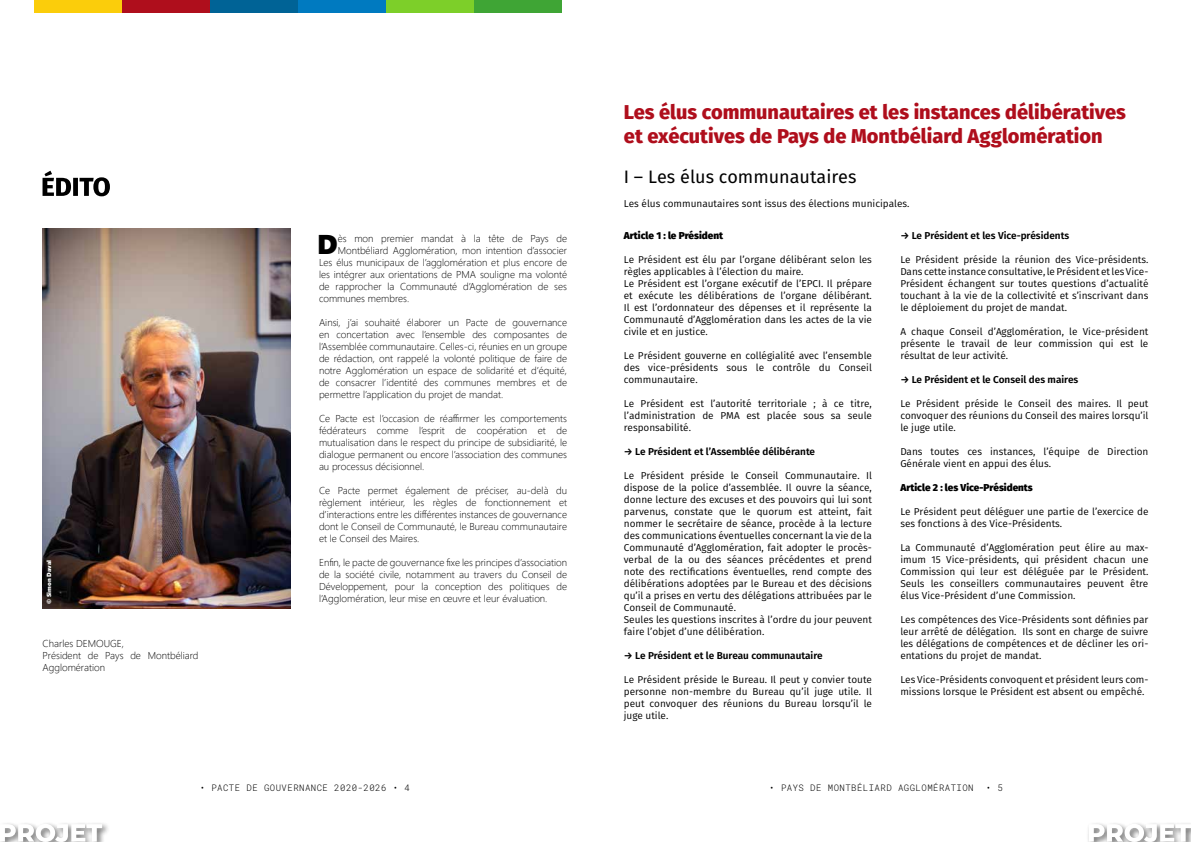
<style>
.page{position:relative;width:1191px;height:842px;background:#fff}
.page>*{position:absolute;margin:0;border:0;box-sizing:border-box;transform-origin:0 0}
.t1{font:27.1px "Segoe UI Black";color:#000}
.t2{font:800 20px/24px "Fira Sans";color:#af0e1c}
.t3{font:18px "Fira Sans";color:#000}
.t4{font:10px/12px "Fira Sans";color:#000;text-align:justify}
.t5{font:300 10px/12px "Segoe UI";color:#000;text-align:justify}
.t6{font:600 10px "Fira Sans";color:#000}
.t7{font:800 10px "Fira Sans";color:#000}
.t8{font:300 9px "Roboto Mono";letter-spacing:.05em;color:#000}
.t9{font:6px "Segoe UI Black";color:#fff}
</style>
<div class="page">
<div style="left:34px;top:0;width:88px;height:13px;background:#fbcd0b"></div>
<div style="left:122px;top:0;width:88px;height:13px;background:#af0e1c"></div>
<div style="left:210px;top:0;width:88px;height:13px;background:#006396"></div>
<div style="left:298px;top:0;width:88px;height:13px;background:#007ac0"></div>
<div style="left:386px;top:0;width:87px;height:13px;background:#7dcf29"></div>
<div style="left:473px;top:0;width:88px;height:13px;background:#3fa535"></div>
<div style="left:0;top:821px;width:110px;height:21px;background:#000;opacity:.75"></div>
<svg style="left:0;top:824px;width:102px;height:18px"></svg>
<div style="left:1086px;top:821px;width:105px;height:21px;background:#fafafa"></div>
<svg style="left:1088px;top:824px;width:103px;height:18px"></svg>
<img style="left:43px;top:228px;width:248px;height:380px">
<svg style="left:43px;top:171px;width:67px;height:25px"></svg>
<h2 class="t2" style="left:624px;top:99px;width:503px">Les élus communautaires et les instances délibératives et exécutives de Pays de Montbéliard Agglomération</h2>
<p class="t9" style="left:45px;top:604px;width:45px;rotate:-90deg">© Simon Daval</p>
<p class="t5" style="left:43px;top:637px;width:157px;text-align:left">Charles DEMOUGE,<br>Président de Pays de Montbéliard<br>Agglomération</p>
<h1 class="t1" style="left:317px;top:225px;width:22px">D</h1>
<p class="t5" style="left:338px;top:231px;width:231px">ès mon premier mandat à la tête de Pays de</p>
<p class="t5" style="left:338px;top:243px;width:231px">Montbéliard Agglomération, mon intention d’associer</p>
<p class="t5" style="left:319px;top:255px;width:250px">Les élus municipaux de l’agglomération et plus encore de</p>
<p class="t5" style="left:319px;top:267px;width:250px">les intégrer aux orientations de PMA souligne ma volonté</p>
<p class="t5" style="left:319px;top:279px;width:250px">de rapprocher la Communauté d’Agglomération de ses</p>
<p class="t5" style="left:319px;top:291px;width:92px">communes membres.</p>
<p class="t5" style="left:319px;top:315px;width:250px">Ainsi, j’ai souhaité élaborer un Pacte de gouvernance en concertation avec l’ensemble des composantes de l’Assemblée communautaire. Celles-ci, réunies en un groupe de rédaction, ont rappelé la volonté politique de faire de notre Agglomération un espace de solidarité et d’équité, de consacrer l’identité des communes membres et de permettre l’application du projet de mandat.</p>
<p class="t5" style="left:319px;top:411px;width:250px">Ce Pacte est l’occasion de réaffirmer les comportements fédérateurs comme l’esprit de coopération et de mutualisation dans le respect du principe de subsidiarité, le dialogue permanent ou encore l’association des communes au processus décisionnel.</p>
<p class="t5" style="left:319px;top:483px;width:250px">Ce Pacte permet également de préciser, au-delà du règlement intérieur, les règles de fonctionnement et d’interactions entre les différentes instances de gouvernance dont le Conseil de Communauté, le Bureau communautaire et le Conseil des Maires.</p>
<p class="t5" style="left:319px;top:555px;width:250px">Enfin, le pacte de gouvernance fixe les principes d’association de la société civile, notamment au travers du Conseil de Développement, pour la conception des politiques de</p>
<p class="t5" style="left:319px;top:591px;width:230px">l’Agglomération, leur mise en œuvre et leur évaluation.</p>
<h3 class="t3" style="left:624px;top:164px;width:234px">I – Les élus communautaires</h3>
<p class="t4" style="left:624px;top:198px;width:287px">Les élus communautaires sont issus des élections municipales.</p>
<p class="t7" style="left:624px;top:226px;width:101px">Article 1 : le Président</p>
<p class="t4" style="left:624px;top:253px;width:250px;text-align:left">Le Président est élu par l’organe délibérant selon les règles applicables à l’élection du maire.<br>Le Président est l’organe exécutif de l’EPCI. Il prépare et exécute les délibérations de l’organe délibérant.<br>Il est l’ordonnateur des dépenses et il représente la Communauté d’Agglomération dans les actes de la vie civile et en justice.</p>
<p class="t4" style="left:624px;top:349px;width:250px">Le Président gouverne en collégialité avec l’ensemble des vice-présidents sous le contrôle du Conseil communautaire.</p>
<p class="t4" style="left:624px;top:397px;width:250px">Le Président est l’autorité territoriale ; à ce titre, l’administration de PMA est placée sous sa seule responsabilité.</p>
<p class="t6" style="left:624px;top:443px;width:193px">→ Le Président et l’Assemblée délibérante</p>
<p class="t4" style="left:624px;top:469px;width:250px;text-align:left">Le Président préside le Conseil Communautaire. Il dispose de la police d’assemblée. Il ouvre la séance, donne lecture des excuses et des pouvoirs qui lui sont parvenus, constate que le quorum est atteint, fait nommer le secrétaire de séance, procède à la lecture des communications éventuelles concernant la vie de la Communauté d’Agglomération, fait adopter le procès&shy;verbal de la ou des séances précédentes et prend note des rectifications éventuelles, rend compte des délibérations adoptées par le Bureau et des décisions qu’il a prises en vertu des délégations attribuées par le Conseil de Communauté.<br>Seules les questions inscrites à l’ordre du jour peuvent faire l’objet d’une délibération.</p>
<p class="t6" style="left:624px;top:647px;width:200px">→ Le Président et le Bureau communautaire</p>
<p class="t4" style="left:624px;top:673px;width:250px">Le Président préside le Bureau. Il peut y convier toute personne non-membre du Bureau qu’il juge utile. Il peut convoquer des réunions du Bureau lorsqu’il le juge utile.</p>
<p class="t6" style="left:900px;top:227px;width:170px">→ Le Président et les Vice-présidents</p>
<p class="t4" style="left:900px;top:253px;width:250px">Le Président préside la réunion des Vice-présidents.<br>Dans cette instance consultative, le Président et les Vice-Président échangent sur toutes questions d’actualité touchant à la vie de la collectivité et s’inscrivant dans le déploiement du projet de mandat.</p>
<p class="t4" style="left:900px;top:325px;width:250px">A chaque Conseil d’Agglomération, le Vice-président présente le travail de leur commission qui est le résultat de leur activité.</p>
<p class="t6" style="left:900px;top:371px;width:179px">→ Le Président et le Conseil des maires</p>
<p class="t4" style="left:900px;top:397px;width:250px">Le Président préside le Conseil des maires. Il peut convoquer des réunions du Conseil des maires lorsqu’il le juge utile.</p>
<p class="t4" style="left:900px;top:445px;width:250px">Dans toutes ces instances, l’équipe de Direction<br>Générale vient en appui des élus.</p>
<p class="t7" style="left:900px;top:478px;width:134px">Article 2 : les Vice-Présidents</p>
<p class="t4" style="left:900px;top:505px;width:250px">Le Président peut déléguer une partie de l’exercice de ses fonctions à des Vice-Présidents.</p>
<p class="t4" style="left:900px;top:541px;width:250px">La Communauté d’Agglomération peut élire au max&shy;imum 15 Vice-présidents, qui président chacun une Commission qui leur est déléguée par le Président.<br>Seuls les conseillers communautaires peuvent être élus Vice-Président d’une Commission.</p>
<p class="t4" style="left:900px;top:613px;width:250px">Les compétences des Vice-Présidents sont définies par leur arrêté de délégation. Ils sont en charge de suivre les délégations de compétences et de décliner les ori&shy;entations du projet de mandat.</p>
<p class="t4" style="left:900px;top:673px;width:250px">Les Vice-Présidents convoquent et président leurs com&shy;missions lorsque le Président est absent ou empêché.</p>
<p class="t8" style="left:200px;top:782px;width:212px">• PACTE DE GOUVERNANCE 2020-2026 • 4</p>
<p class="t8" style="left:769px;top:782px;width:206px">• PAYS DE MONTBÉLIARD AGGLOMÉRATION</p>
<p class="t8" style="left:985px;top:782px;width:19px">• 5</p>
</div>
